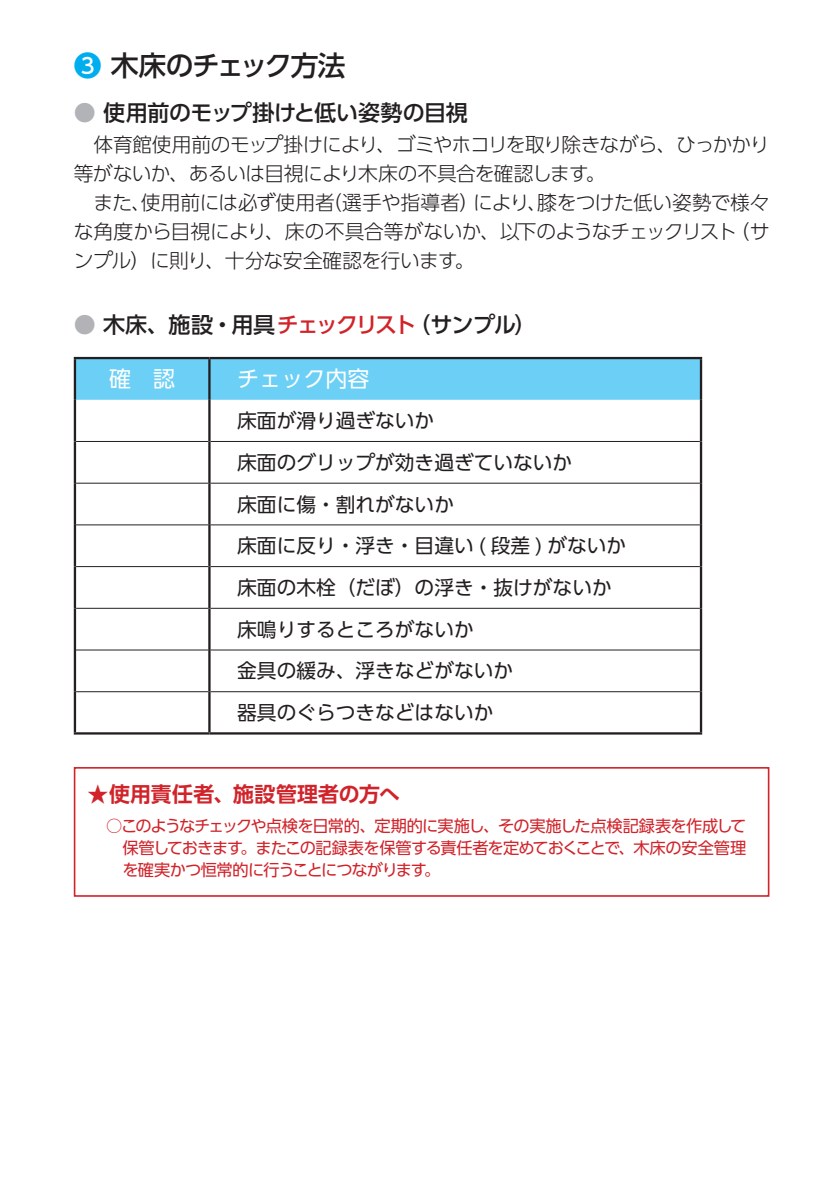
<style>
.page{position:relative;width:840px;height:1191px;background:#fff}
.page>*{position:absolute;margin:0;border:0;box-sizing:border-box;transform-origin:0 0}
.t1{font:500 27.8px "UD Shin Go Pr 6 N";letter-spacing:-.05em;color:#231f20}
.t2{font:500 22px "UD Shin Go Pr 6 N";letter-spacing:-.05em;color:#231f20}
.t3{font:500 22px "UD Shin Go Pr 6 N";letter-spacing:-.025em;color:#231f20}
.t4{font:22px "UD Shin Go Pr 6 N";color:#fff}
.t5{font:700 20.8px "UD Shin Go Pr 6 N De";letter-spacing:.01em;color:#d1232a}
.t6{font:300 19.6px/29px "UD Shin Go Pr 6 N";letter-spacing:-.03em;color:#231f20}
.t7{font:19.6px/41.6px "UD Shin Go Pr 6 N";color:#231f20}
.t8{font:16.2px/22px "UD Shin Go Pr 6 N";letter-spacing:-.055em;color:#d1232a;text-align:justify}
.s1{color:#00aeef}
.s2{color:#b2b3b7}
.s3{color:#d1232a}
</style>
<div class="page">
<div style="left:76px;top:359px;width:623px;height:41px;background:#6bcff6"></div>
<hr style="left:74px;top:357px;width:135px;height:2px;background:#231f20">
<hr style="left:74px;top:359px;width:2px;height:41px;background:#231f20">
<hr style="left:209px;top:357px;width:492px;height:2px;background:#231f20">
<hr style="left:699px;top:359px;width:2px;height:41px;background:#231f20">
<hr style="left:74px;top:400px;width:2px;height:41px;background:#231f20">
<hr style="left:699px;top:400px;width:2px;height:41px;background:#231f20">
<hr style="left:74px;top:441px;width:2px;height:42px;background:#231f20">
<hr style="left:699px;top:441px;width:2px;height:42px;background:#231f20">
<hr style="left:74px;top:483px;width:2px;height:42px;background:#231f20">
<hr style="left:699px;top:483px;width:2px;height:42px;background:#231f20">
<hr style="left:74px;top:525px;width:2px;height:41px;background:#231f20">
<hr style="left:699px;top:525px;width:2px;height:41px;background:#231f20">
<hr style="left:74px;top:566px;width:2px;height:42px;background:#231f20">
<hr style="left:699px;top:566px;width:2px;height:42px;background:#231f20">
<hr style="left:74px;top:608px;width:2px;height:42px;background:#231f20">
<hr style="left:699px;top:608px;width:2px;height:42px;background:#231f20">
<hr style="left:74px;top:650px;width:2px;height:41px;background:#231f20">
<hr style="left:699px;top:650px;width:2px;height:41px;background:#231f20">
<hr style="left:74px;top:691px;width:2px;height:41px;background:#231f20">
<hr style="left:699px;top:691px;width:2px;height:41px;background:#231f20">
<hr style="left:74px;top:732px;width:135px;height:2px;background:#231f20">
<hr style="left:209px;top:732px;width:492px;height:2px;background:#231f20">
<hr style="left:76px;top:441px;width:132px;height:1px;background:#231f20">
<hr style="left:210px;top:441px;width:489px;height:1px;background:#231f20">
<hr style="left:76px;top:483px;width:132px;height:1px;background:#231f20">
<hr style="left:210px;top:483px;width:489px;height:1px;background:#231f20">
<hr style="left:76px;top:524px;width:132px;height:1px;background:#231f20">
<hr style="left:210px;top:524px;width:489px;height:1px;background:#231f20">
<hr style="left:76px;top:566px;width:132px;height:1px;background:#231f20">
<hr style="left:210px;top:566px;width:489px;height:1px;background:#231f20">
<hr style="left:76px;top:608px;width:132px;height:1px;background:#231f20">
<hr style="left:210px;top:608px;width:489px;height:1px;background:#231f20">
<hr style="left:76px;top:649px;width:132px;height:1px;background:#231f20">
<hr style="left:210px;top:649px;width:489px;height:1px;background:#231f20">
<hr style="left:76px;top:691px;width:132px;height:1px;background:#231f20">
<hr style="left:210px;top:691px;width:489px;height:1px;background:#231f20">
<hr style="left:208px;top:359px;width:2px;height:41px;background:#231f20">
<hr style="left:208px;top:400px;width:2px;height:41px;background:#231f20">
<hr style="left:208px;top:441px;width:2px;height:42px;background:#231f20">
<hr style="left:208px;top:483px;width:2px;height:42px;background:#231f20">
<hr style="left:208px;top:525px;width:2px;height:41px;background:#231f20">
<hr style="left:208px;top:566px;width:2px;height:42px;background:#231f20">
<hr style="left:208px;top:608px;width:2px;height:42px;background:#231f20">
<hr style="left:208px;top:650px;width:2px;height:41px;background:#231f20">
<hr style="left:208px;top:691px;width:2px;height:41px;background:#231f20">
<div style="left:74px;top:767px;width:695px;height:129px;border:2px solid #d1232a"></div>
<h1 class="t1" style="left:74px;top:42px;width:273px"><span class="s1">❸</span> 木床のチェック方法</h1>
<p class="t3" style="left:74px;top:95px;width:395px"><span class="s2">●</span> 使用前のモップ掛けと低い姿勢の目視</p>
<p class="t6" style="left:74px;top:129px;width:696px">　体育館使用前のモップ掛けにより、ゴミやホコリを取り除きながら、ひっかかり等がないか、あるいは目視により木床の不具合を確認します。<br>　また、使用前には必ず使用者（選手や指導者）により、膝をつけた低い姿勢で様々な角度から目視により、床の不具合等がないか、以下のようなチェックリスト（サンプル）に則り、十分な安全確認を行います。</p>
<p class="t2" style="left:74px;top:307px;width:464px"><span class="s2">●</span> 木床、施設・用具<span class="s3">チェックリスト</span>（サンプル）</p>
<p class="t4" style="left:109px;top:361px;width:68px">確　認</p>
<p class="t4" style="left:237px;top:361px;width:134px">チェック内容</p>
<p class="t7" style="left:237px;top:399px;width:390px">床面が滑り過ぎないか<br>床面のグリップが効き過ぎていないか<br>床面に傷・割れがないか<br>床面に反り・浮き・目違い ( 段差 ) がないか床面の木栓（だぼ）の浮き・抜けがないか床鳴りするところがないか<br>金具の緩み、浮きなどがないか<br>器具のぐらつきなどはないか</p>
<p class="t5" style="left:88px;top:776px;width:314px">★使用責任者、施設管理者の方へ</p>
<p class="t8" style="left:122px;top:814px;width:625px;text-indent:-16px">○このようなチェックや点検を日常的、定期的に実施し、その実施した点検記録表を作成して保管しておきます。またこの記録表を保管する責任者を定めておくことで、木床の安全管理を確実かつ恒常的に行うことにつながります。</p>
</div>
